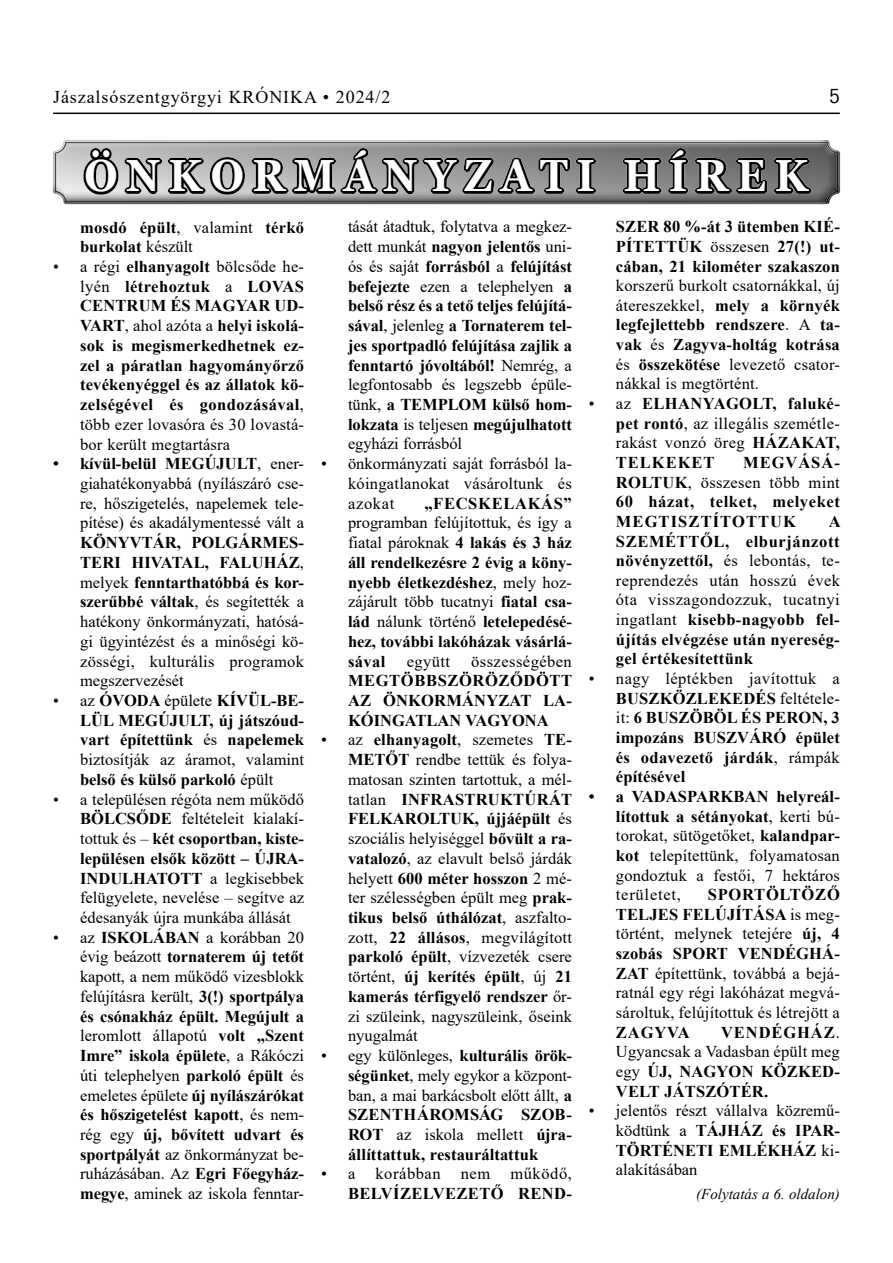
<style>
.page{position:relative;width:893px;height:1263px;background:#fff}
.page>*{position:absolute;margin:0;border:0;box-sizing:border-box;transform-origin:0 0}
.t1{font:700 45px "Georgia";letter-spacing:.215em;color:#fff;scale:.9 1}
.t2{font:condensed 21px "Franklin Gothic Itc TEE";color:#000}
.t3{font:18px "Times New Roman";letter-spacing:.05em;color:#000}
.t4{font:16.5px/19.6px "Times New Roman";color:#000;text-align:justify}
.t5{font:700 16.5px/19.6px "Times New Roman";letter-spacing:.01em;color:#000;text-align:justify}
.t6{font:16.5px/19.6px "Times New Roman";letter-spacing:.035em;color:#000;text-align:right}
.aláírás{font:italic 15px "Times New Roman";color:#000}
.s1{font-weight:400}
.s2{font-weight:700}
</style>
<div class="page">
<hr style="left:53px;top:113px;width:787px;height:1px;background:#000">
<svg style="left:52px;top:140px;width:789px;height:65px;background:#6f6f6f"></svg>
<p class="t3" style="left:53px;top:85px;width:339px">Jászalsószentgyörgyi KRÓNIKA • 2024/2</p>
<p class="t2" style="left:829px;top:85px;width:12px">5</p>
<h1 class="t1" style="left:84px;top:147px;width:805px">ÖNKORMÁNYZATI HÍREK</h1>
<p class="t5" style="left:80px;top:217px;width:225px">mosdó épült<span class="s1">, valamint</span> térkő burkolat <span class="s1">készült</span></p>
<p class="t5" style="left:80px;top:256px;width:225px;text-indent:-27px"><span class="s1">• a régi</span> elhanyagolt <span class="s1">bölcsőde he&shy;lyén</span> létrehoztuk <span class="s1">a</span> LOVAS CENTRUM ÉS MAGYAR UD-VART<span class="s1">, ahol azóta a</span> helyi iskolá&shy;sok is megismerkedhetnek ez&shy;zel a páratlan hagyományőrző tevékenyéggel és az állatok kö&shy;zelségével és gondozásával<span class="s1">, több ezer lovasóra és 30 lovastá&shy;bor került megtartásra</span></p>
<p class="t4" style="left:80px;top:453px;width:225px;text-indent:-27px"><span class="s2">• kívül-belül MEGÚJULT</span>, ener&shy;giahatékonyabbá (nyílászáró cse&shy;re, hőszigetelés, napelemek tele&shy;pítése) és akadálymentessé vált a <span class="s2">KÖNYVTÁR, POLGÁRMES-TERI HIVATAL, FALUHÁZ</span>, melyek <span class="s2">fenntarthatóbbá és kor&shy;szerűbbé váltak</span>, és segítették a hatékony önkormányzati, hatósá&shy;gi ügyintézést és a minőségi kö&shy;zösségi, kulturális programok megszervezését</p>
<p class="t5" style="left:80px;top:690px;width:226px;text-indent:-27px"><span class="s1">• az</span> ÓVODA <span class="s1">épülete</span> KÍVÜL-BE-LÜL MEGÚJULT, új játszóud&shy;vart építettünk <span class="s1">és</span> napelemek <span class="s1">biztosítják az áramot, valamint </span>belső és külső parkoló <span class="s1">épült</span></p>
<p class="t4" style="left:80px;top:789px;width:225px;text-indent:-27px">• a településen régóta nem működő <span class="s2">BÖLCSŐDE</span> feltételeit kialakí&shy;tottuk és – <span class="s2">két csoportban, kiste&shy;lepülésen elsők között – ÚJRA-INDULHATOTT</span> a legkisebbek felügyelete, nevelése – segítve az édesanyák újra munkába állását</p>
<p class="t4" style="left:80px;top:927px;width:225px;text-indent:-27px">• az <span class="s2">ISKOLÁBAN</span> a korábban 20 évig beázott <span class="s2">tornaterem új tetőt </span>kapott, a nem működő vizesblokk felújításra került, <span class="s2">3(!) sportpálya és csónakház épült. Megújult a </span>leromlott állapotú <span class="s2">volt „Szent Imre” iskola épülete</span>, a Rákóczi úti telephelyen <span class="s2">parkoló épült</span> és emeletes épülete <span class="s2">új nyílászárókat és hőszigetelést kapott</span>, és nem&shy;rég egy <span class="s2">új, bővített udvart és sportpályát</span> az önkormányzat be&shy;ruházásában. Az <span class="s2">Egri Főegyház&shy;megye</span>, aminek az iskola fenntar-</p>
<p class="t5" style="left:616px;top:216px;width:225px">SZER 80 %-át 3 ütemben KIÉ-PÍTETTÜK <span class="s1">összesen</span> 27(!) ut&shy;cában, 21 kilométer szakaszon <span class="s1">korszerű burkolt csatornákkal, új átereszekkel,</span> mely a környék legfejlettebb rendszere<span class="s1">. A</span> ta&shy;vak <span class="s1">és</span> Zagyva-holtág kotrása <span class="s1">és</span> összekötése <span class="s1">levezető csator&shy;nákkal is megtörtént.</span></p>
<p class="t5" style="left:616px;top:393px;width:225px;text-indent:-27px"><span class="s1">• az</span> ELHANYAGOLT, faluké&shy;pet rontó<span class="s1">, az illegális szemétle&shy;rakást vonzó öreg</span> HÁZAKAT, TELKEKET</p>
<p class="t5" style="left:348px;top:217px;width:225px"><span class="s1">tását átadtuk, folytatva a megkez&shy;dett munkát</span> nagyon jelentős <span class="s1">uni&shy;ós és saját</span> forrásból <span class="s1">a</span> felújítást befejezte <span class="s1">ezen a telephelyen</span> a belső rész és a tető teljes felújítá&shy;sával<span class="s1">, jelenleg</span> a Tornaterem tel&shy;jes sportpadló felújítása zajlik a fenntartó jóvoltából! <span class="s1">Nemrég, a legfontosabb és legszebb épüle&shy;tünk,</span> a TEMPLOM külső hom&shy;lokzata <span class="s1">is teljesen</span> megújulhatott <span class="s1">egyházi forrásból</span></p>
<p class="t4" style="left:348px;top:453px;width:225px;text-indent:-27px">• önkormányzati saját forrásból la&shy;kóingatlanokat vásároltunk és azokat</p>
<p class="t5" style="left:616px;top:452px;width:225px;text-indent:127px">MEGVÁSÁ-ROLTUK<span class="s1">, összesen több mint </span>60 házat, telket, melyeket MEGTISZTÍTOTTUK</p>
<p class="t5" style="left:348px;top:493px;width:225px;text-indent:76px">„FECSKELAKÁS” <span class="s1">programban felújítottuk, és így a fiatal pároknak</span> 4 lakás és 3 ház áll rendelkezésre 2 évig a kön - nyebb életkezdéshez<span class="s1">, mely hoz&shy;zájárult több tucatnyi</span> fiatal csa&shy;lád <span class="s1">nálunk történő</span> letelepedésé&shy;hez, további lakóházak vásárlá&shy;sával</p>
<p class="t5" style="left:616px;top:511px;width:226px;text-indent:213px">A SZEMÉTTŐL, elburjánzott növényzettől, <span class="s1">és lebontás, te&shy;reprendezés után hosszú évek óta visszagondozzuk, tucatnyi ingatlant</span> kisebb-nagyobb fel&shy;újítás elvégzése után nyereség&shy;gel értékesítettünk</p>
<p class="t5" style="left:616px;top:668px;width:225px;text-indent:-27px"><span class="s1">• nagy léptékben javítottuk a </span>BUSZKÖZLEKEDÉS <span class="s1">feltétele&shy;it:</span> 6 BUSZÖBÖL ÉS PERON, 3 impozáns BUSZVÁRÓ épület és odavezető járdák<span class="s1">, rámpák </span>építésével</p>
<p class="t4" style="left:616px;top:786px;width:225px;text-indent:-27px"><span class="s2">• a VADASPARKBAN helyreál&shy;lítottuk a sétányokat</span>, kerti bú&shy;torokat, sütögetőket, <span class="s2">kalandpar&shy;kot</span> telepítettünk, folyamatosan gondoztuk a festői, 7 hektáros területet,</p>
<p class="t5" style="left:348px;top:651px;width:226px;text-indent:123px"><span class="s1">összességében </span>MEGTÖBBSZÖRÖZŐDÖTT AZ ÖNKORMÁNYZAT LA-KÓINGATLAN VAGYONA</p>
<p class="t4" style="left:348px;top:730px;width:226px;text-indent:-27px">• az <span class="s2">elhanyagolt</span>, szemetes <span class="s2">TE-METŐT</span> rendbe tettük és folya&shy;matosan szinten tartottuk, a mél&shy;tatlan <span class="s2">INFRASTRUKTÚRÁT FELKAROLTUK, újjáépült</span> és szociális helyiséggel <span class="s2">bővült a ra&shy;vatalozó</span>, az elavult belső járdák helyett <span class="s2">600 méter hosszon</span> 2 mé&shy;ter szélességben épült meg <span class="s2">prak&shy;tikus belső úthálózat</span>, aszfalto&shy;zott, <span class="s2">22 állásos</span>, megvilágított <span class="s2">parkoló épült</span>, vízvezeték csere történt, <span class="s2">új kerítés épült</span>, új <span class="s2">21 kamerás térfigyelő rendszer</span> őr&shy;zi szüleink, nagyszüleink, őseink nyugalmát</p>
<p class="t4" style="left:348px;top:1045px;width:225px;text-indent:-27px">• egy különleges, <span class="s2">kulturális örök&shy;ségünket</span>, mely egykor a központ&shy;ban, a mai barkácsbolt előtt állt, <span class="s2">a SZENTHÁROMSÁG SZOB-ROT</span> az iskola mellett <span class="s2">újra&shy;állíttattuk, restauráltattuk</span></p>
<p class="t6" style="left:321px;top:1163px;width:252px">• a korábban nem működő,<br><span class="s2">BELVÍZELVEZETŐ REND-</span></p>
<p class="t4" style="left:407px;top:651px;width:45px">együtt</p>
<p class="t4" style="left:616px;top:884px;width:225px;text-indent:92px"><span class="s2">SPORTÖLTÖZŐ TELJES FELÚJÍTÁSA</span> is meg&shy;történt, melynek tetejére <span class="s2">új, 4 szobás SPORT VENDÉGHÁ-ZAT</span> építettünk, továbbá a bejá&shy;ratnál egy régi lakóházat megvá&shy;sároltuk, felújítottuk és létrejött a <span class="s2">ZAGYVA</span></p>
<p class="t5" style="left:616px;top:1022px;width:225px;text-indent:105px">VENDÉGHÁZ<span class="s1">.<br>Ugyancsak a Vadasban épült meg egy</span> ÚJ, NAGYON KÖZKED-VELT JÁTSZÓTÉR.</p>
<p class="t4" style="left:616px;top:1100px;width:225px;text-indent:-27px">• jelentős részt vállalva közremű&shy;ködtünk a <span class="s2">TÁJHÁZ és IPAR-TÖRTÉNETI EMLÉKHÁZ</span> ki&shy;alakításában</p>
<p class="aláírás" style="left:696px;top:1184px;width:145px">(Folytatás a 6. oldalon)</p>
</div>
